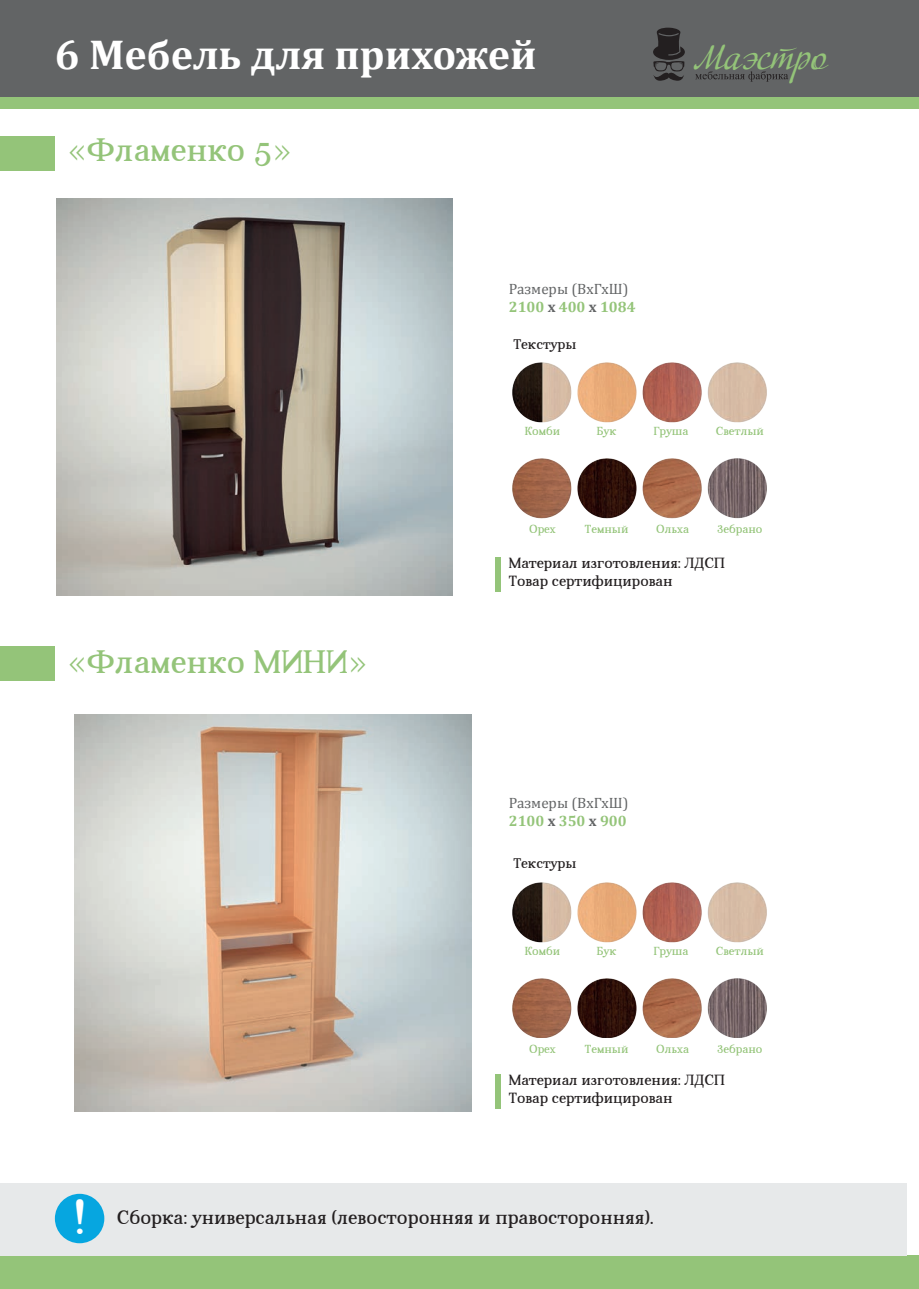
<style>
.page{position:relative;width:919px;height:1289px;background:#fff}
.page>*{position:absolute;margin:0;border:0;box-sizing:border-box;transform-origin:0 0}
.t1{font:49.5px "Aver";color:#fff}
.t2{font:700 42px "Cambria";color:#fff}
.t3{font:35.7px "Adventure";color:#94c479}
.t4{font:33px "Aver";color:#94c479}
.t5{font:19.5px "Aver";color:#231f20}
.t6{font:15px/18px "Aver";color:#231f20}
.t7{font:15px/18px "Cambria";color:#626465}
.t8{font:14.25px "Aver";color:#231f20}
.t9{font:11.85px "Aver";color:#94c479}
.s1{font-weight:700;color:#94c479}
.s2{font-weight:700}
</style>
<div class="page">
<div style="left:906px;top:0;width:12px;height:97px;background:#626465"></div>
<div style="left:906px;top:97px;width:12px;height:11px;background:#94c479"></div>
<div style="left:906px;top:1255px;width:12px;height:33px;background:#94c479"></div>
<div style="left:0;top:0;width:906px;height:97px;background:#626465"></div>
<div style="left:0;top:97px;width:906px;height:11px;background:#94c479"></div>
<div style="left:0;top:136px;width:55px;height:34px;background:#94c479"></div>
<div style="left:0;top:1255px;width:906px;height:33px;background:#94c479"></div>
<img style="left:56px;top:198px;width:397px;height:397px">
<img style="left:75px;top:714px;width:396px;height:397px">
<div style="left:0;top:646px;width:55px;height:35px;background:#94c479"></div>
<div style="left:495px;top:1073px;width:6px;height:35px;background:#94c479"></div>
<div style="left:495px;top:557px;width:6px;height:35px;background:#94c479"></div>
<img style="left:512px;top:458px;width:255px;height:60px">
<img style="left:512px;top:362px;width:255px;height:61px">
<img style="left:512px;top:978px;width:255px;height:59px">
<img style="left:512px;top:882px;width:255px;height:60px">
<div style="left:0;top:1183px;width:906px;height:72px;background:#e7e9ea"></div>
<div style="left:55px;top:1193px;width:49px;height:50px;background:#06a6e0;border-radius:50%"></div>
<svg style="left:653px;top:28px;width:31px;height:53px"></svg>
<svg style="left:695px;top:71px;width:93px;height:11px"></svg>
<h2 class="t2" style="left:55px;top:25px;width:483px">6 Мебель для прихожей</h2>
<h3 class="t4" style="left:69px;top:132px;width:223px">«Фламенко 5»</h3>
<h3 class="t3" style="left:695px;top:36px;width:134px">Маэстро</h3>
<p class="t7" style="left:508px;top:279px;width:128px">Размеры (ВхГхШ)<br><span class="s1">2100</span> <span class="s2">х</span> <span class="s1">400</span> <span class="s2">х</span> <span class="s1">1084</span></p>
<p class="t8" style="left:513px;top:336px;width:65px">Текстуры</p>
<p class="t9" style="left:524px;top:424px;width:37px">Комби</p>
<p class="t9" style="left:597px;top:424px;width:21px">Бук</p>
<p class="t9" style="left:653px;top:424px;width:36px">Груша</p>
<p class="t9" style="left:715px;top:424px;width:50px">Светлый</p>
<p class="t9" style="left:529px;top:523px;width:28px">Орех</p>
<p class="t9" style="left:585px;top:523px;width:45px">Темный</p>
<p class="t9" style="left:656px;top:523px;width:34px">Ольха</p>
<p class="t9" style="left:717px;top:523px;width:47px">Зебрано</p>
<h3 class="t4" style="left:69px;top:643px;width:299px">«Фламенко МИНИ»</h3>
<p class="t6" style="left:508px;top:554px;width:217px">Материал изготовления: ЛДСП<br>Товар сертифицирован</p>
<p class="t7" style="left:508px;top:794px;width:121px">Размеры (ВхГхШ)<br><span class="s1">2100</span> <span class="s2">х</span> <span class="s1">350</span> <span class="s2">х</span> <span class="s1">900</span></p>
<p class="t8" style="left:513px;top:855px;width:65px">Текстуры</p>
<p class="t9" style="left:524px;top:944px;width:37px">Комби</p>
<p class="t9" style="left:597px;top:944px;width:21px">Бук</p>
<p class="t9" style="left:653px;top:944px;width:36px">Груша</p>
<p class="t9" style="left:715px;top:944px;width:50px">Светлый</p>
<p class="t9" style="left:529px;top:1042px;width:28px">Орех</p>
<p class="t9" style="left:585px;top:1042px;width:45px">Темный</p>
<p class="t9" style="left:656px;top:1042px;width:34px">Ольха</p>
<p class="t9" style="left:717px;top:1042px;width:47px">Зебрано</p>
<p class="t6" style="left:508px;top:1070px;width:217px">Материал изготовления: ЛДСП<br>Товар сертифицирован</p>
<h1 class="t1" style="left:74px;top:1189px;width:13px">!</h1>
<h3 class="t5" style="left:117px;top:1206px;width:538px">Сборка: универсальная (левосторонняя и правосторонняя).</h3>
</div>
